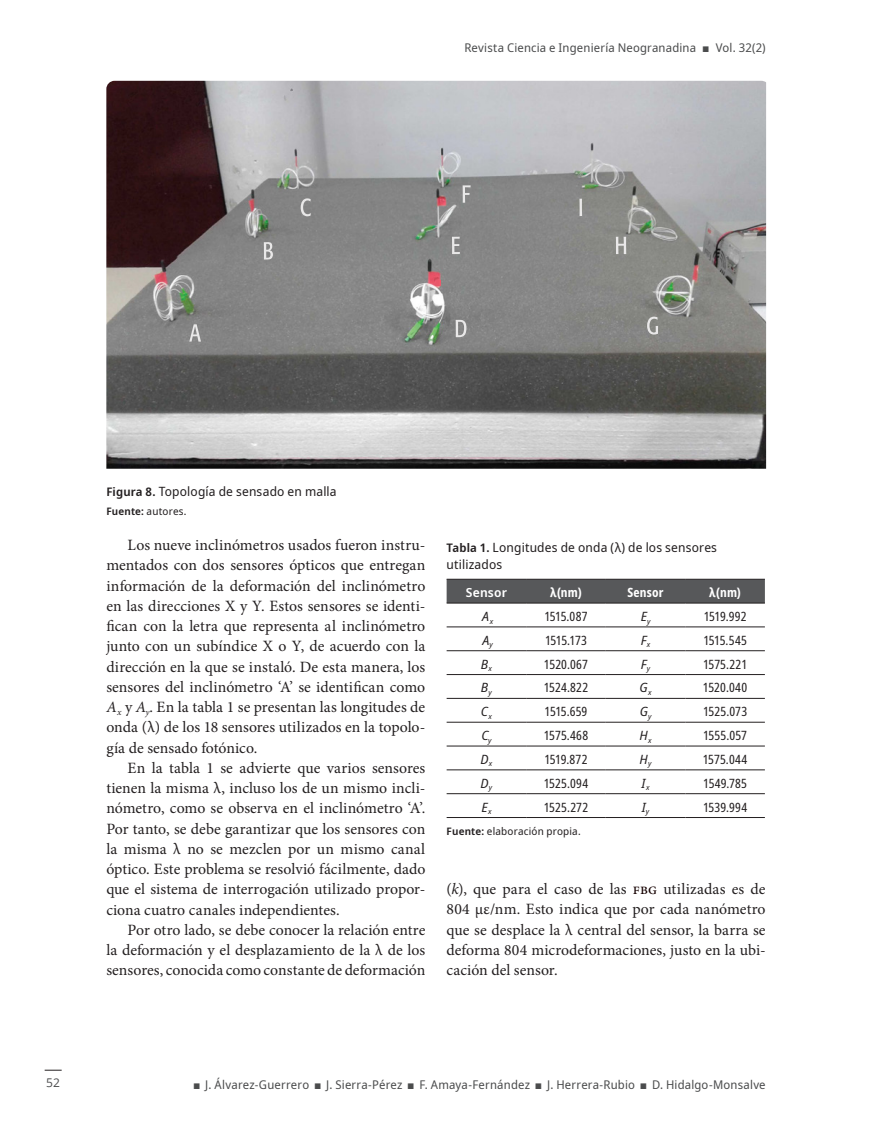
<style>
.page{position:relative;width:872px;height:1127px;background:#fff}
.page>*{position:absolute;margin:0;border:0;box-sizing:border-box;transform-origin:0 0}
._01_TextoCorrido{font:15.75px/20.2px "Minion Pro";color:#231f20;text-align:justify}
._07_TextoTablas{font:condensed 12.75px "Noto Sans Display";letter-spacing:.01em;color:#231f20}
._06_TítuloFigura{font:12.75px/16.5px "Noto Sans Display";letter-spacing:.015em;color:#231f20}
._07_TextoTablas-2{font:italic 12.75px "Noto Sans Display";color:#231f20}
._07_EncabezadoTablas{font:700 condensed 12.75px "Noto Sans Display";letter-spacing:.015em;color:#fff}
._07_EncabezadoTablas-2{font:600 12.75px "Noto Sans Display";letter-spacing:.015em;color:#fff}
.t1{font:12px "Noto Sans Display";letter-spacing:.015em;color:#4b4c4d}
.t2{font:12px "Open Sans";color:#4b4c4d}
._06_FuenteTABLA{font:10.5px "Noto Sans Display";letter-spacing:.02em;color:#231f20}
.s1{font-weight:600;font-size:12px}
.s2{font-weight:600}
.s3{font-style:italic}
.s4{color:#150000}
</style>
<div class="page">
<svg style="left:45px;top:1070px;width:17px;height:1px"></svg>
<img style="left:106px;top:81px;width:660px;height:388px">
<svg style="left:189px;top:324px;width:12px;height:18px"></svg>
<svg style="left:264px;top:242px;width:9px;height:18px"></svg>
<svg style="left:301px;top:198px;width:10px;height:18px"></svg>
<svg style="left:455px;top:320px;width:11px;height:17px"></svg>
<svg style="left:647px;top:317px;width:11px;height:17px"></svg>
<svg style="left:616px;top:237px;width:10px;height:17px"></svg>
<svg style="left:579px;top:199px;width:3px;height:17px"></svg>
<svg style="left:452px;top:237px;width:8px;height:17px"></svg>
<svg style="left:462px;top:185px;width:8px;height:18px"></svg>
<svg style="left:436px;top:281px;width:5px;height:5px"></svg>
<div style="left:446px;top:580px;width:319px;height:23px;background:#57585a"></div>
<hr style="left:446px;top:579px;width:80px;height:1px;background:#231f20">
<hr style="left:526px;top:579px;width:80px;height:1px;background:#231f20">
<hr style="left:606px;top:579px;width:79px;height:1px;background:#231f20">
<hr style="left:685px;top:579px;width:80px;height:1px;background:#231f20">
<hr style="left:446px;top:603px;width:80px;height:1px;background:#231f20">
<hr style="left:526px;top:603px;width:80px;height:1px;background:#231f20">
<hr style="left:606px;top:603px;width:79px;height:1px;background:#231f20">
<hr style="left:685px;top:603px;width:80px;height:1px;background:#231f20">
<hr style="left:446px;top:627px;width:80px;height:1px;background:#231f20">
<hr style="left:526px;top:627px;width:80px;height:1px;background:#231f20">
<hr style="left:606px;top:627px;width:79px;height:1px;background:#231f20">
<hr style="left:685px;top:627px;width:80px;height:1px;background:#231f20">
<hr style="left:446px;top:650px;width:80px;height:1px;background:#231f20">
<hr style="left:526px;top:650px;width:80px;height:1px;background:#231f20">
<hr style="left:606px;top:650px;width:79px;height:1px;background:#231f20">
<hr style="left:685px;top:650px;width:80px;height:1px;background:#231f20">
<hr style="left:446px;top:674px;width:80px;height:1px;background:#231f20">
<hr style="left:526px;top:674px;width:80px;height:1px;background:#231f20">
<hr style="left:606px;top:674px;width:79px;height:1px;background:#231f20">
<hr style="left:685px;top:674px;width:80px;height:1px;background:#231f20">
<hr style="left:446px;top:698px;width:80px;height:1px;background:#231f20">
<hr style="left:526px;top:698px;width:80px;height:1px;background:#231f20">
<hr style="left:606px;top:698px;width:79px;height:1px;background:#231f20">
<hr style="left:685px;top:698px;width:80px;height:1px;background:#231f20">
<hr style="left:446px;top:722px;width:80px;height:1px;background:#231f20">
<hr style="left:526px;top:722px;width:80px;height:1px;background:#231f20">
<hr style="left:606px;top:722px;width:79px;height:1px;background:#231f20">
<hr style="left:685px;top:722px;width:80px;height:1px;background:#231f20">
<hr style="left:446px;top:746px;width:80px;height:1px;background:#231f20">
<hr style="left:526px;top:746px;width:80px;height:1px;background:#231f20">
<hr style="left:606px;top:746px;width:79px;height:1px;background:#231f20">
<hr style="left:685px;top:746px;width:80px;height:1px;background:#231f20">
<hr style="left:446px;top:769px;width:80px;height:1px;background:#231f20">
<hr style="left:526px;top:769px;width:80px;height:1px;background:#231f20">
<hr style="left:606px;top:769px;width:79px;height:1px;background:#231f20">
<hr style="left:685px;top:769px;width:80px;height:1px;background:#231f20">
<hr style="left:446px;top:793px;width:80px;height:1px;background:#231f20">
<hr style="left:526px;top:793px;width:80px;height:1px;background:#231f20">
<hr style="left:606px;top:793px;width:79px;height:1px;background:#231f20">
<hr style="left:685px;top:793px;width:80px;height:1px;background:#231f20">
<hr style="left:446px;top:817px;width:80px;height:1px;background:#231f20">
<hr style="left:526px;top:817px;width:80px;height:1px;background:#231f20">
<hr style="left:606px;top:817px;width:79px;height:1px;background:#231f20">
<hr style="left:685px;top:817px;width:80px;height:1px;background:#231f20">
<p class="t1" style="left:464px;top:39px;width:303px">Revista Ciencia e Ingeniería Neogranadina ■ Vol. 32(2)</p>
<p class="_06_TítuloFigura" style="left:106px;top:483px;width:232px"><span class="s1">Figura 8.</span> Topología de sensado en malla</p>
<p class="_06_FuenteTABLA" style="left:106px;top:504px;width:82px"><span class="s2">Fuente:</span> autores.</p>
<p class="_01_TextoCorrido" style="left:106px;top:535px;width:320px;text-indent:21px">Los nueve inclinómetros usados fueron instru&shy;mentados con dos sensores ópticos que entregan información de la deformación del inclinómetro en las direcciones X y Y. Estos sensores se identi&shy;fican con la letra que representa al inclinómetro junto con un subíndice X o Y, de acuerdo con la dirección en la que se instaló. De esta manera, los sensores del inclinómetro ‘A’ se identifican como <span class="s3">A</span><sub>x</sub> y <span class="s3">A</span><sub>y</sub>. En la tabla 1 se presentan las longitudes de onda (λ) de los 18 sensores utilizados en la topolo&shy;gía de sensado fotónico.</p>
<p class="_01_TextoCorrido" style="left:106px;top:758px;width:320px;text-indent:21px">En la tabla 1 se advierte que varios sensores tienen la misma λ, incluso los de un mismo incli&shy;nómetro, como se observa en el inclinómetro ‘A’.<br>Por tanto, se debe garantizar que los sensores con la misma λ no se mezclen por un mismo canal óptico. Este problema se resolvió fácilmente, dado que el sistema de interrogación utilizado propor&shy;ciona cuatro canales independientes.</p>
<p class="_01_TextoCorrido" style="left:106px;top:920px;width:320px;text-indent:21px">Por otro lado, se debe conocer la relación entre la deformación y el desplazamiento de la λ de los sensores, conocida como constante de deformación</p>
<p class="_06_TítuloFigura" style="left:446px;top:540px;width:272px"><span class="s1">Tabla 1.</span> Longitudes de onda (λ) de los sensores utilizados</p>
<p class="_07_EncabezadoTablas-2" style="left:466px;top:583px;width:43px">Sensor</p>
<p class="_07_EncabezadoTablas" style="left:550px;top:583px;width:33px">λ(nm)</p>
<p class="_07_EncabezadoTablas" style="left:627px;top:583px;width:38px">Sensor</p>
<p class="_07_EncabezadoTablas" style="left:709px;top:583px;width:33px">λ(nm)</p>
<p class="_07_TextoTablas-2" style="left:482px;top:607px;width:12px">A<sub>x</sub></p>
<p class="_07_TextoTablas" style="left:544px;top:607px;width:45px">1515.087</p>
<p class="_07_TextoTablas-2" style="left:640px;top:607px;width:11px">E<sub>y</sub></p>
<p class="_07_TextoTablas" style="left:703px;top:607px;width:44px">1519.992</p>
<p class="_07_TextoTablas-2" style="left:482px;top:631px;width:12px">A<sub>y</sub></p>
<p class="_07_TextoTablas" style="left:545px;top:631px;width:43px">1515.173</p>
<p class="_07_TextoTablas-2" style="left:641px;top:631px;width:11px">F<sub>x</sub></p>
<p class="_07_TextoTablas" style="left:703px;top:631px;width:45px">1515.545</p>
<p class="_07_TextoTablas-2" style="left:481px;top:655px;width:12px">B<sub>x</sub></p>
<p class="_07_TextoTablas" style="left:544px;top:655px;width:46px">1520.067</p>
<p class="_07_TextoTablas-2" style="left:641px;top:655px;width:11px">F<sub>y</sub></p>
<p class="_07_TextoTablas" style="left:703px;top:655px;width:46px">1575.221</p>
<p class="_07_TextoTablas-2" style="left:481px;top:678px;width:13px">B<sub>y</sub></p>
<p class="_07_TextoTablas" style="left:544px;top:679px;width:46px">1524.822</p>
<p class="_07_TextoTablas-2" style="left:639px;top:678px;width:13px">G<sub>x</sub></p>
<p class="_07_TextoTablas" style="left:703px;top:679px;width:46px">1520.040</p>
<p class="_07_TextoTablas-2" style="left:481px;top:702px;width:13px">C<sub>x</sub></p>
<p class="_07_TextoTablas" style="left:544px;top:703px;width:44px">1515.659</p>
<p class="_07_TextoTablas-2" style="left:639px;top:702px;width:13px">G<sub>y</sub></p>
<p class="_07_TextoTablas" style="left:703px;top:703px;width:46px">1525.073</p>
<p class="_07_TextoTablas-2" style="left:481px;top:726px;width:12px">C<sub>y</sub></p>
<p class="_07_TextoTablas" style="left:544px;top:726px;width:46px">1575.468</p>
<p class="_07_TextoTablas-2" style="left:639px;top:726px;width:13px">H<sub>x</sub></p>
<p class="_07_TextoTablas" style="left:703px;top:726px;width:45px">1555.057</p>
<p class="_07_TextoTablas-2" style="left:480px;top:750px;width:13px">D<sub>x</sub></p>
<p class="_07_TextoTablas" style="left:544px;top:750px;width:45px">1519.872</p>
<p class="_07_TextoTablas-2" style="left:639px;top:750px;width:13px">H<sub>y</sub></p>
<p class="_07_TextoTablas" style="left:703px;top:750px;width:46px">1575.044</p>
<p class="_07_TextoTablas-2" style="left:480px;top:774px;width:13px">D<sub>y</sub></p>
<p class="_07_TextoTablas" style="left:544px;top:774px;width:46px">1525.094</p>
<p class="_07_TextoTablas-2" style="left:641px;top:774px;width:9px">I<sub>x</sub></p>
<p class="_07_TextoTablas" style="left:703px;top:774px;width:45px">1549.785</p>
<p class="_07_TextoTablas-2" style="left:481px;top:798px;width:12px">E<sub>x</sub></p>
<p class="_07_TextoTablas" style="left:544px;top:798px;width:46px">1525.272</p>
<p class="_07_TextoTablas-2" style="left:642px;top:798px;width:9px">I<sub>y</sub></p>
<p class="_07_TextoTablas" style="left:703px;top:798px;width:46px">1539.994</p>
<p class="_06_FuenteTABLA" style="left:446px;top:824px;width:136px"><span class="s2">Fuente:</span> elaboración propia.</p>
<p class="_01_TextoCorrido" style="left:446px;top:879px;width:320px">(<span class="s3">k</span>), que para el caso de las <span class="s4">FBG</span> utilizadas es de 804 με/nm. Esto indica que por cada nanómetro que se desplace la λ central del sensor, la barra se deforma 804 microdeformaciones, justo en la ubi&shy;cación del sensor.</p>
<p class="t2" style="left:46px;top:1074px;width:15px">52</p>
<p class="t1" style="left:193px;top:1075px;width:574px">■ J. Álvarez-Guerrero ■ J. Sierra-Pérez ■ F. Amaya-Fernández ■ J. Herrera-Rubio ■ D. Hidalgo-Monsalve</p>
</div>
